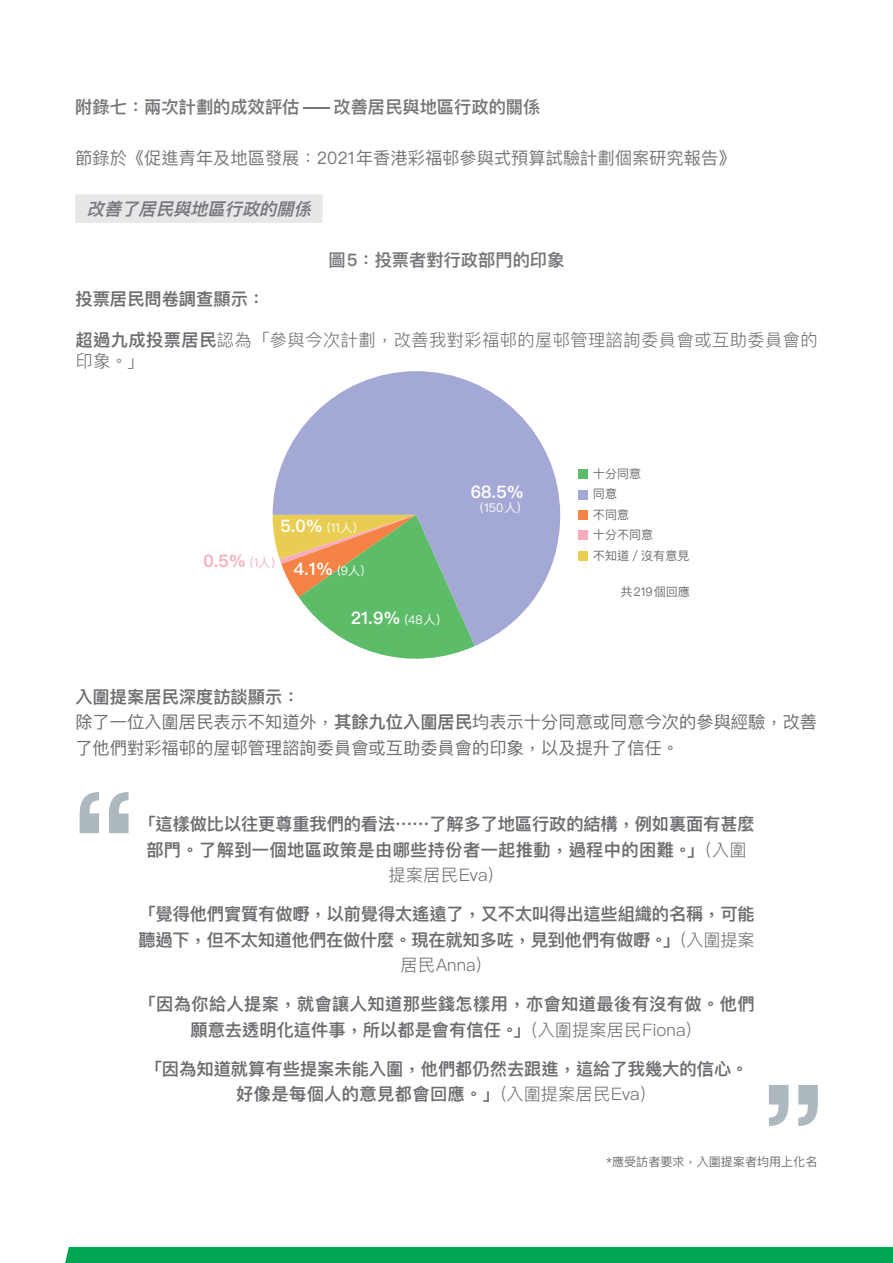
<style>
.page{position:relative;width:893px;height:1263px;background:#fff}
.page>*{position:absolute;margin:0;border:0;box-sizing:border-box;transform-origin:0 0}
.t1{font:600 17.25px/25.5px "Ping Fang HK";color:#6d6e71;text-align:center}
.t2{font:17.25px/25.5px "Ping Fang HK";color:#6d6e71}
.t3{font:600 17.25px/25.5px "Ping Fang HK";letter-spacing:.02em;color:#6d6e71;text-align:center}
.t4{font:300 17.25px/20.7px "Ping Fang HK";letter-spacing:.025em;color:#6d6e71}
.t5{font:600 17.25px "Ping Fang TC";color:#77787b}
.t6{font:17.25px "Ping Fang TC";color:#77787b}
.t7{font:600 17.25px "Ping Fang HK";color:#fff}
.t8{font:italic 600 17.25px "Ping Fang TC";color:#77787b}
.t9{font:600 17.25px "Ping Fang HK";color:#f7acbc}
.t10{font:12.15px/20.4px "Ping Fang HK";color:#6d6e71}
.t11{font:12.15px "Ping Fang HK";color:#fff}
.s1{font-size:15.6px}
.s2{font-weight:600}
.s3{font-weight:600;font-size:17.25px}
.s4{font-weight:400;font-size:12.15px}
.s5{font-weight:300}
</style>
<div class="page">
<div style="left:65px;top:1247px;width:828px;height:16px;background:#00a651"></div>
<div style="left:75px;top:194px;width:247px;height:29px;background:#e6e7e8"></div>
<svg style="left:357px;top:646px;width:118px;height:13px"></svg>
<svg style="left:273px;top:371px;width:287px;height:275px;fill:#a4a8d5"></svg>
<div style="left:579px;top:531px;width:9px;height:9px;background:#f7acbc"></div>
<div style="left:579px;top:551px;width:9px;height:9px;background:#e9cd53"></div>
<div style="left:579px;top:490px;width:9px;height:9px;background:#a4a8d5"></div>
<div style="left:579px;top:510px;width:9px;height:10px;background:#f58345"></div>
<div style="left:579px;top:469px;width:9px;height:10px;background:#5dbc68"></div>
<svg style="left:80px;top:792px;width:49px;height:41px"></svg>
<svg style="left:769px;top:1085px;width:49px;height:41px"></svg>
<p class="t5" style="left:75px;top:97px;width:467px">附錄七：兩次計劃的成效評估<span class="s1">-</span>改善居民與地區行政的關係</p>
<p class="t6" style="left:75px;top:148px;width:662px">節錄於《促進青年及地區發展：2021年香港彩福邨參與式預算試驗計劃個案研究報告》</p>
<p class="t8" style="left:87px;top:199px;width:231px">改善了居民與地區行政的關係</p>
<p class="t5" style="left:329px;top:250px;width:237px">圖5：投票者對行政部門的印象</p>
<p class="t1" style="left:75px;top:286px;width:191px">投票居民問卷調查顯示：</p>
<p class="t4" style="left:75px;top:330px;width:744px"><span class="s2">超過九成投票居民</span>認為「參與今次計劃，改善我對彩福邨的屋邨管理諮詢委員會或互助委員會的印象。」</p>
<p class="t11" style="left:280px;top:520px;width:86px"><span class="s3">5.0%</span>（11人）</p>
<p class="t9" style="left:203px;top:551px;width:81px">0.5%<span class="s4">（1人）</span></p>
<p class="t7" style="left:294px;top:558px;width:80px">4.1%<span class="s4">（9人）</span></p>
<p class="t7" style="left:351px;top:608px;width:98px">21.9%<span class="s4">（48人）</span></p>
<p class="t7" style="left:471px;top:481px;width:54px">68.5%</p>
<p class="t11" style="left:472px;top:500px;width:58px">（150人）</p>
<p class="t10" style="left:593px;top:463px;width:50px">十分同意</p>
<p class="t10" style="left:593px;top:484px;width:38px">同意不同意</p>
<p class="t10" style="left:593px;top:524px;width:98px">十分不同意<br>不知道／沒有意見</p>
<p class="t10" style="left:620px;top:582px;width:71px">共219個回應</p>
<p class="t2" style="left:75px;top:683px;width:743px"><span class="s2">入圍提案居民深度訪談顯示：<br></span>除了一位入圍居民表示不知道外，<span class="s2">其餘九位入圍居民</span>均表示十分同意或同意今次的參與經驗，改善了他們對彩福邨的屋邨管理諮詢委員會或互助委員會的印象，以及提升了信任。</p>
<p class="t1" style="left:138px;top:811px;width:618px">「這樣做比以往更尊重我們的看法⋯⋯了解多了地區行政的結構，例如裏面有甚麼部門。了解到一個地區政策是由哪些持份者一起推動，過程中的困難。」<span class="s5">（入圍提案居民Eva）</span></p>
<p class="t1" style="left:138px;top:901px;width:618px">「覺得他們實質有做嘢，以前覺得太遙遠了，又不太叫得出這些組織的名稱，可能聽過下，但不太知道他們在做什麼。現在就知多咗，見到他們有做嘢。」<span class="s5">（入圍提案居民Anna）</span></p>
<p class="t3" style="left:139px;top:991px;width:618px">「因為你給人提案，就會讓人知道那些錢怎樣用，亦會知道最後有沒有做。他們願意去透明化這件事，所以都是會有信任。」<span class="s5">（入圍提案居民Fiona）</span></p>
<p class="t1" style="left:145px;top:1055px;width:605px">「因為知道就算有些提案未能入圍，他們都仍然去跟進，這給了我幾大的信心。好像是每個人的意見都會回應。」<span class="s5">（入圍提案居民Eva）</span></p>
<p class="t10" style="left:606px;top:1151px;width:213px">*應受訪者要求，入圍提案者均用上化名</p>
</div>
